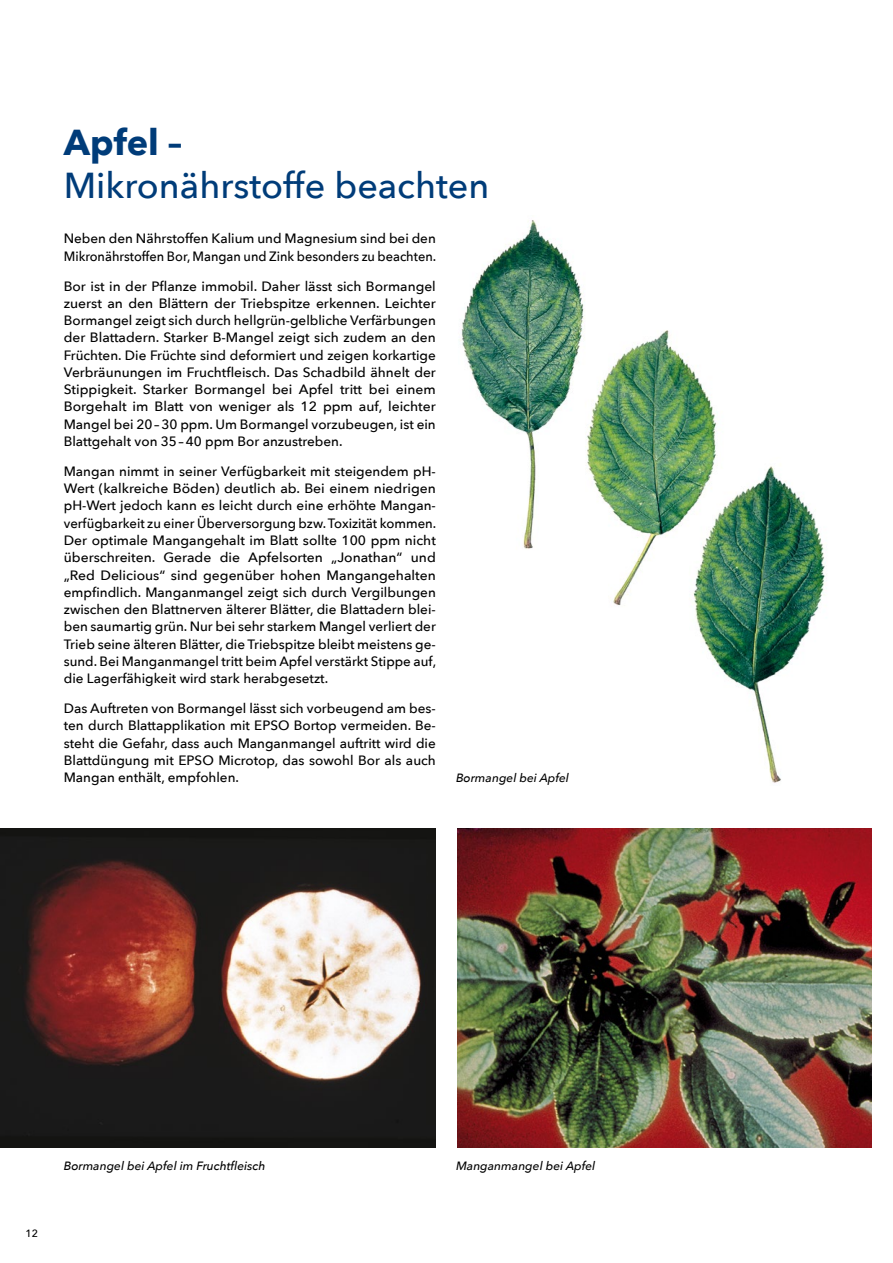
<style>
.page{position:relative;width:893px;height:1263px;background:#fff}
.page>*{position:absolute;margin:0;border:0;box-sizing:border-box;transform-origin:0 0}
.t1{font:500 36px "Avenir Next";color:#003c79}
.t2{font:700 36px "Avenir Next";color:#003c79}
.t3{font:500 13.5px/17.2px "Avenir Next";color:#000;text-align:justify}
.t4{font:italic 500 12px "Avenir Next";color:#000}
.t5{font:500 10.5px "Avenir Next";color:#000}
</style>
<div class="page">
<img style="left:460px;top:220px;width:367px;height:563px">
<img style="left:0;top:829px;width:436px;height:319px">
<img style="left:457px;top:829px;width:415px;height:319px">
<h1 class="t2" style="left:64px;top:111px;width:120px">Apfel –</h1>
<h1 class="t1" style="left:64px;top:155px;width:427px">Mikronährstoffe beachten</h1>
<p class="t3" style="left:64px;top:230px;width:374px">Neben den Nährstoffen Kalium und Magnesium sind bei den<br>Mikronährstoffen Bor, Mangan und Zink besonders zu beachten.</p>
<p class="t3" style="left:64px;top:277px;width:374px">Bor ist in der Pflanze immobil. Daher lässt sich Bormangel zuerst an den Blättern der Triebspitze erkennen. Leichter Bormangel zeigt sich durch hellgrün-gelbliche Verfärbungen der Blattadern. Starker B-Mangel zeigt sich zudem an den Früchten. Die Früchte sind deformiert und zeigen korkartige Verbräunungen im Fruchtfleisch. Das Schadbild ähnelt der Stippigkeit. Starker Bormangel bei Apfel tritt bei einem Borgehalt im Blatt von weniger als 12 ppm auf, leichter Mangel bei 20–30 ppm. Um Bormangel vorzubeugen, ist ein Blattgehalt von 35–40 ppm Bor anzustreben.</p>
<p class="t3" style="left:64px;top:462px;width:374px">Mangan nimmt in seiner Verfügbarkeit mit steigendem pH-Wert (kalkreiche Böden) deutlich ab. Bei einem niedrigen pH-Wert jedoch kann es leicht durch eine erhöhte Mangan&shy;verfügbarkeit zu einer Überversorgung bzw. Toxizität kommen.<br>Der optimale Mangangehalt im Blatt sollte 100 ppm nicht überschreiten. Gerade die Apfelsorten „Jonathan“ und „Red Delicious“ sind gegenüber hohen Mangangehalten empfindlich. Manganmangel zeigt sich durch Vergilbungen zwischen den Blattnerven älterer Blätter, die Blattadern blei&shy;ben saumartig grün. Nur bei sehr starkem Mangel verliert der Trieb seine älteren Blätter, die Triebspitze bleibt meistens ge&shy;sund. Bei Manganmangel tritt beim Apfel verstärkt Stippe auf, die Lagerfähigkeit wird stark herabgesetzt.</p>
<p class="t3" style="left:64px;top:699px;width:374px">Das Auftreten von Bormangel lässt sich vorbeugend am bes&shy;ten durch Blattapplikation mit EPSO Bortop vermeiden. Be&shy;steht die Gefahr, dass auch Manganmangel auftritt wird die Blattdüngung mit EPSO Microtop, das sowohl Bor als auch Mangan enthält, empfohlen.</p>
<p class="t4" style="left:456px;top:768px;width:115px">Bormangel bei Apfel</p>
<p class="t5" style="left:26px;top:1225px;width:14px">12</p>
<p class="t4" style="left:64px;top:1155px;width:203px">Bormangel bei Apfel im Fruchtfleisch</p>
<p class="t4" style="left:456px;top:1155px;width:141px">Manganmangel bei Apfel</p>
</div>
